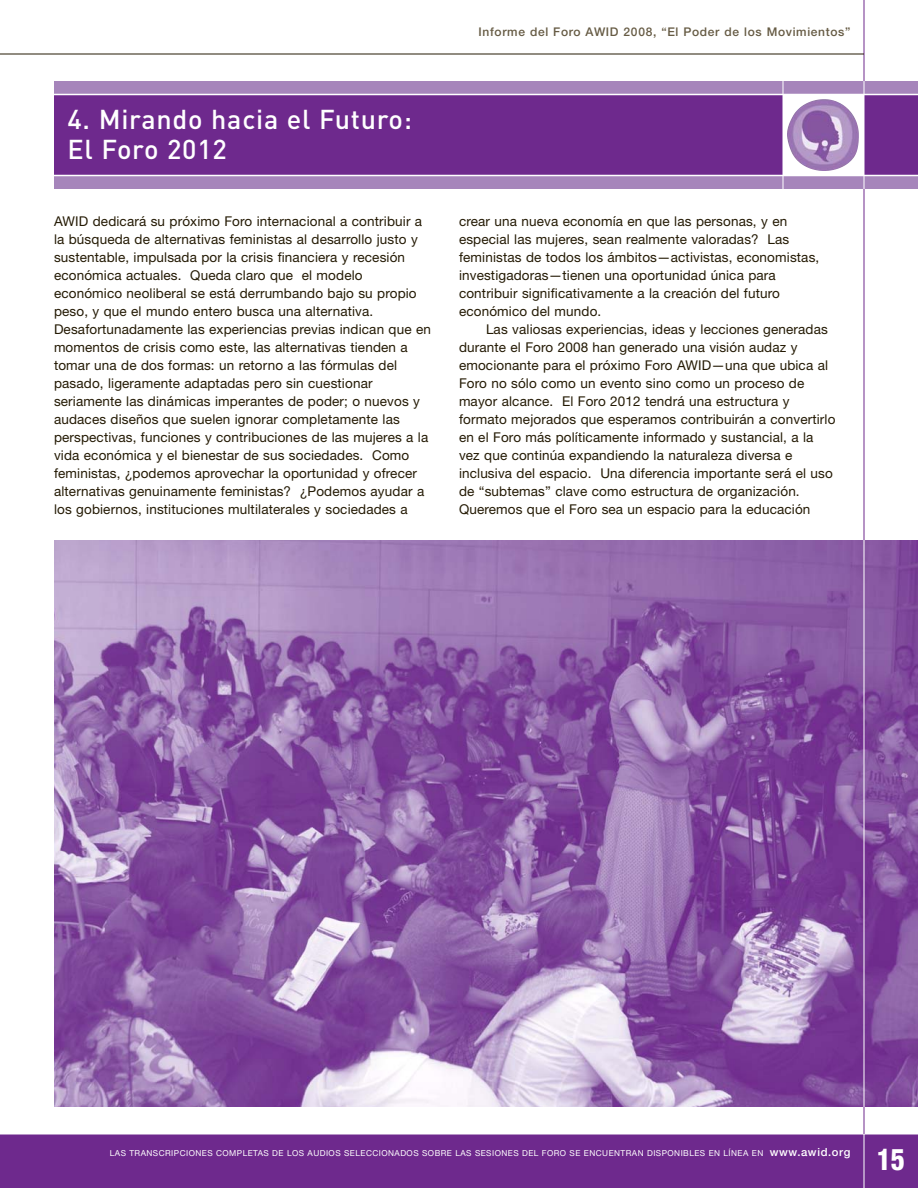
<style>
.page{position:relative;width:918px;height:1188px;background:#fff}
.page>*{position:absolute;margin:0;border:0;box-sizing:border-box;transform-origin:0 0}
.t1{font:800 condensed 30px "Helvetica Neue";color:#fff;scale:.9 1}
.t2{font:500 27px/30px "DIN";letter-spacing:.025em;color:#fff}
.t3{font:13.5px/18px "Helvetica Neue";letter-spacing:.01em;color:#241a04}
.t4{font:500 12px "Helvetica Neue";letter-spacing:.055em;color:#665b44}
.t5{font:8.25px "Helvetica Neue";letter-spacing:.055em;color:#fff}
.s1{font-weight:500;font-size:11.25px}
</style>
<div class="page">
<div style="left:0;top:1134px;width:918px;height:54px;background:#6e298d"></div>
<hr style="left:0;top:1134px;width:918px;height:1px;background:#fff">
<hr style="left:864px;top:1134px;width:1px;height:54px;background:#fff">
<hr style="left:864px;top:0;width:1px;height:1134px;background:#6e298d">
<hr style="left:0;top:54px;width:864px;height:1px;background:#241a04">
<div style="left:54px;top:81px;width:864px;height:13px;background:#a685bb"></div>
<div style="left:54px;top:176px;width:864px;height:13px;background:#a685bb"></div>
<div style="left:54px;top:94px;width:864px;height:82px;background:#6e298d"></div>
<svg style="left:784px;top:95px;width:80px;height:80px;background:#c9b5d6"></svg>
<img style="left:822px;top:99px;width:37px;height:43px">
<hr style="left:864px;top:81px;width:1px;height:108px;background:#fff">
<hr style="left:783px;top:81px;width:1px;height:108px;background:#fff">
<hr style="left:54px;top:94px;width:864px;height:1px;background:#fff">
<hr style="left:54px;top:175px;width:864px;height:1px;background:#fff">
<img style="left:54px;top:540px;width:864px;height:567px">
<hr style="left:864px;top:540px;width:1px;height:567px;background:#fff">
<h2 class="t2" style="left:68px;top:106px;width:346px">4. Mirando hacia el Futuro:<br>El Foro 2012</h2>
<p class="t4" style="left:479px;top:27px;width:373px">Informe del Foro AWID 2008, “El Poder de los Movimientos”</p>
<p class="t3" style="left:54px;top:213px;width:379px">AWID dedicará su próximo Foro internacional a contribuir a la búsqueda de alternativas feministas al desarrollo justo y sustentable, impulsada por la crisis financiera y recesión económica actuales. Queda claro que el modelo económico neoliberal se está derrumbando bajo su propio peso, y que el mundo entero busca una alternativa.<br>Desafortunadamente las experiencias previas indican que en momentos de crisis como este, las alternativas tienden a tomar una de dos formas: un retorno a las fórmulas del pasado, ligeramente adaptadas pero sin cuestionar seriamente las dinámicas imperantes de poder; o nuevos y audaces diseños que suelen ignorar completamente las perspectivas, funciones y contribuciones de las mujeres a la vida económica y el bienestar de sus sociedades. Como feministas, ¿podemos aprovechar la oportunidad y ofrecer alternativas genuinamente feministas? ¿Podemos ayudar a los gobiernos, instituciones multilaterales y sociedades a</p>
<p class="t3" style="left:459px;top:213px;width:362px">crear una nueva economía en que las personas, y en especial las mujeres, sean realmente valoradas? Las feministas de todos los ámbitos—activistas, economistas, investigadoras—tienen una oportunidad única para contribuir significativamente a la creación del futuro económico del mundo.</p>
<p class="t3" style="left:459px;top:321px;width:378px;text-indent:27px">Las valiosas experiencias, ideas y lecciones generadas durante el Foro 2008 han generado una visión audaz y emocionante para el próximo Foro AWID—una que ubica al Foro no sólo como un evento sino como un proceso de mayor alcance. El Foro 2012 tendrá una estructura y formato mejorados que esperamos contribuirán a convertirlo en el Foro más políticamente informado y sustancial, a la vez que continúa expandiendo la naturaleza diversa e inclusiva del espacio. Una diferencia importante será el uso de “subtemas” clave como estructura de organización.<br>Queremos que el Foro sea un espacio para la educación</p>
<p class="t5" style="left:110px;top:1150px;width:742px">LAS TRANSCRIPCIONES COMPLETAS DE LOS AUDIOS SELECCIONADOS SOBRE LAS SESIONES DEL FORO SE ENCUENTRAN DISPONIBLES EN LÍNEA EN <span class="s1">www.awid.org</span></p>
<h1 class="t1" style="left:877px;top:1149px;width:33px">15</h1>
</div>
